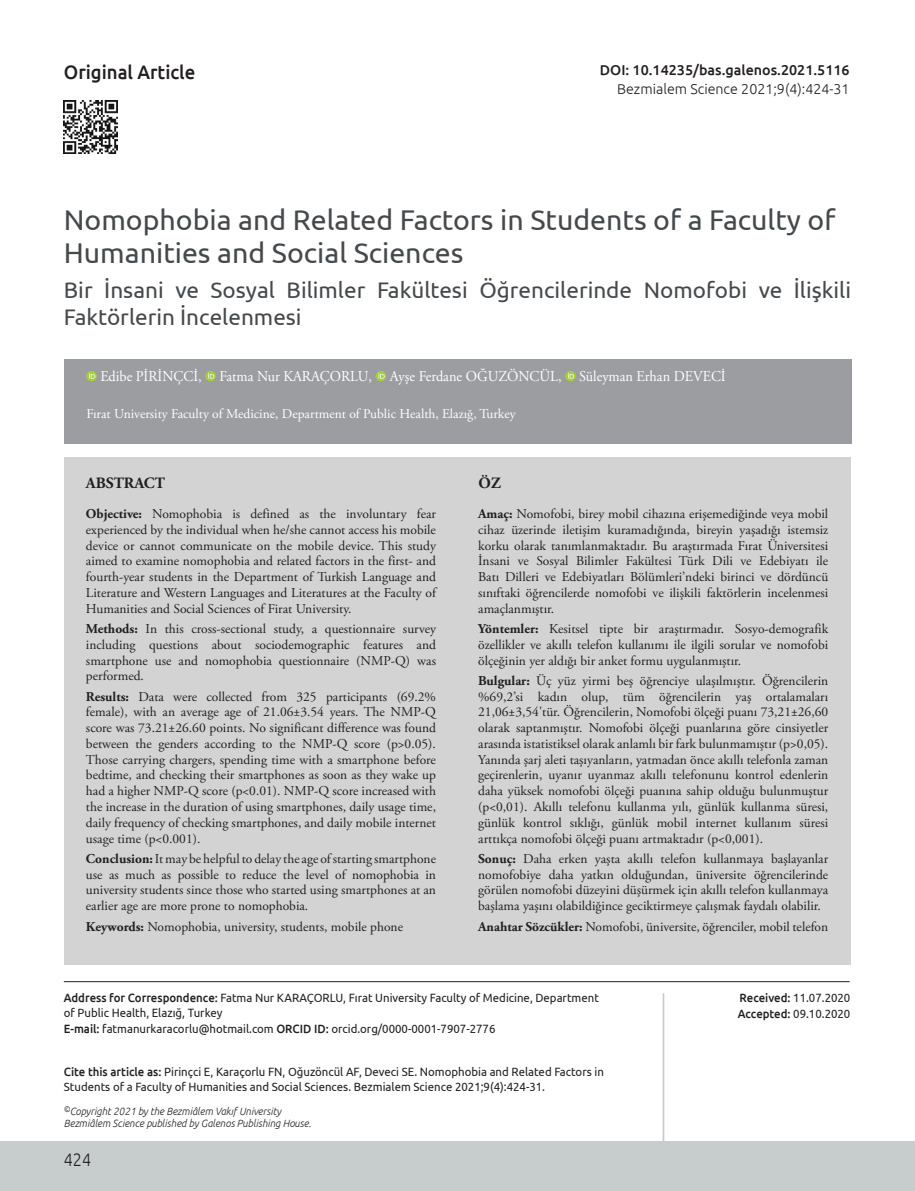
<style>
.page{position:relative;width:915px;height:1191px;background:#fff}
.page>*{position:absolute;margin:0;border:0;box-sizing:border-box;transform-origin:0 0}
.BASLIK{font:28.5px/33px "Ubuntu";color:#45494c}
._2__BASLIK{font:22.5px/27px "Ubuntu";color:#45494c}
.t1{font:500 19.5px "Ubuntu";color:#231f20;scale:.95 1}
.t2{font:300 18px "Ubuntu";color:#231f20;scale:.9 1}
.OZET{font:700 15.75px "Adobe Garamond Pro";color:#231f20}
.YAZARLAR{font:15px "Adobe Garamond Pro";color:#fff;scale:.95 1}
.t3{font:500 14.25px "Ubuntu";color:#231f20}
.t4{font:300 14.25px "Ubuntu";color:#231f20}
.OZET-2{font:13.5px/15.8px "Adobe Garamond Pro";color:#231f20;text-align:justify}
.KURUM{font:13.5px "Adobe Garamond Pro";color:#fff}
.t5{font:12px/15px "Ubuntu";color:#231f20;scale:.95 1}
.t6{font:italic 300 10.5px/12px "Ubuntu";color:#231f20;scale:.95 1}
.s1{font-weight:700}
.s2{font-weight:500}
</style>
<div class="page">
<div style="left:0;top:1141px;width:914px;height:50px;background:#c7cccd"></div>
<hr style="left:64px;top:981px;width:785px;height:1px;background:#231f20">
<hr style="left:662px;top:993px;width:2px;height:148px;background:#c7cccd">
<img style="left:64px;top:100px;width:53px;height:54px">
<div style="left:64px;top:457px;width:786px;height:508px;background:#d2d3d2"></div>
<div style="left:64px;top:359px;width:786px;height:84px;background:#9b9da1"></div>
<svg style="left:86px;top:371px;width:11px;height:10px"></svg>
<svg style="left:89px;top:373px;width:6px;height:5px"></svg>
<svg style="left:205px;top:371px;width:11px;height:10px"></svg>
<svg style="left:208px;top:373px;width:6px;height:5px"></svg>
<svg style="left:375px;top:371px;width:11px;height:10px"></svg>
<svg style="left:378px;top:373px;width:6px;height:5px"></svg>
<svg style="left:565px;top:371px;width:10px;height:10px"></svg>
<svg style="left:567px;top:373px;width:7px;height:5px"></svg>
<h3 class="t1" style="left:64px;top:60px;width:140px">Original Article</h3>
<p class="t3" style="left:599px;top:61px;width:251px">DOI: 10.14235/bas.galenos.2021.5116</p>
<p class="t4" style="left:617px;top:80px;width:234px">Bezmialem Science 2021;9(4):424-31</p>
<p class="BASLIK" style="left:64px;top:202px;width:772px">Nomophobia and Related Factors in Students of a Faculty of<br>Humanities and Social Sciences</p>
<p class="_2__BASLIK" style="left:64px;top:276px;width:788px">Bir İnsani ve Sosyal Bilimler Fakültesi Öğrencilerinde Nomofobi ve İlişkili<br>Faktörlerin İncelenmesi</p>
<p class="YAZARLAR" style="left:100px;top:367px;width:659px">Edibe PİRİNÇCİ, Fatma Nur KARAÇORLU, Ayşe Ferdane OĞUZÖNCÜL, Süleyman Erhan DEVECİ</p>
<p class="KURUM" style="left:86px;top:406px;width:431px">Fırat University Faculty of Medicine, Department of Public Health, Elazığ, Turkey</p>
<p class="OZET" style="left:86px;top:474px;width:80px">ABSTRACT</p>
<p class="OZET" style="left:478px;top:474px;width:24px">ÖZ</p>
<p class="OZET-2" style="left:86px;top:506px;width:351px"><span class="s1">Objective:</span> Nomophobia is defined as the involuntary fear experienced by the individual when he/she cannot access his mobile device or cannot communicate on the mobile device. This study aimed to examine nomophobia and related factors in the first- and fourth-year students in the Department of Turkish Language and Literature and Western Languages and Literatures at the Faculty of Humanities and Social Sciences of Firat University.</p>
<p class="OZET-2" style="left:86px;top:621px;width:351px"><span class="s1">Methods:</span> In this cross-sectional study, a questionnaire survey including questions about sociodemographic features and smartphone use and nomophobia questionnaire (NMP-Q) was performed.</p>
<p class="OZET-2" style="left:86px;top:689px;width:351px"><span class="s1">Results:</span> Data were collected from 325 participants (69.2% female), with an average age of 21.06±3.54 years. The NMP-Q score was 73.21±26.60 points. No significant difference was found between the genders according to the NMP-Q score (p&gt;0.05).<br>Those carrying chargers, spending time with a smartphone before bedtime, and checking their smartphones as soon as they wake up had a higher NMP-Q score (p&lt;0.01). NMP-Q score increased with the increase in the duration of using smartphones, daily usage time, daily frequency of checking smartphones, and daily mobile internet usage time (p&lt;0.001).</p>
<p class="OZET-2" style="left:86px;top:851px;width:351px"><span class="s1">Conclusion:</span> It may be helpful to delay the age of starting smartphone use as much as possible to reduce the level of nomophobia in university students since those who started using smartphones at an earlier age are more prone to nomophobia.</p>
<p class="OZET-2" style="left:86px;top:919px;width:318px"><span class="s1">Keywords:</span> Nomophobia, university, students, mobile phone</p>
<p class="OZET-2" style="left:478px;top:506px;width:351px"><span class="s1">Amaç:</span> Nomofobi, birey mobil cihazına erişemediğinde veya mobil cihaz üzerinde iletişim kuramadığında, bireyin yaşadığı istemsiz korku olarak tanımlanmaktadır. Bu araştırmada Fırat Üniversitesi İnsani ve Sosyal Bilimler Fakültesi Türk Dili ve Edebiyatı ile Batı Dilleri ve Edebiyatları Bölümleri’ndeki birinci ve dördüncü sınıftaki öğrencilerde nomofobi ve ilişkili faktörlerin incelenmesi amaçlanmıştır.</p>
<p class="OZET-2" style="left:478px;top:621px;width:351px"><span class="s1">Yöntemler:</span> Kesitsel tipte bir araştırmadır. Sosyo-demografik özellikler ve akıllı telefon kullanımı ile ilgili sorular ve nomofobi ölçeğinin yer aldığı bir anket formu uygulanmıştır.</p>
<p class="OZET-2" style="left:478px;top:673px;width:351px"><span class="s1">Bulgular:</span> Üç yüz yirmi beş öğrenciye ulaşılmıştır. Öğrencilerin %69,2’si kadın olup, tüm öğrencilerin yaş ortalamaları 21,06±3,54'tür. Öğrencilerin, Nomofobi ölçeği puanı 73,21±26,60 olarak saptanmıştır. Nomofobi ölçeği puanlarına göre cinsiyetler arasında istatistiksel olarak anlamlı bir fark bulunmamıştır (p&gt;0,05).<br>Yanında şarj aleti taşıyanların, yatmadan önce akıllı telefonla zaman geçirenlerin, uyanır uyanmaz akıllı telefonunu kontrol edenlerin daha yüksek nomofobi ölçeği puanına sahip olduğu bulunmuştur (p&lt;0,01). Akıllı telefonu kullanma yılı, günlük kullanma süresi, günlük kontrol sıklığı, günlük mobil internet kullanım süresi arttıkça nomofobi ölçeği puanı artmaktadır (p&lt;0,001).</p>
<p class="OZET-2" style="left:478px;top:851px;width:351px"><span class="s1">Sonuç:</span> Daha erken yaşta akıllı telefon kullanmaya başlayanlar nomofobiye daha yatkın olduğundan, üniversite öğrencilerinde görülen nomofobi düzeyini düşürmek için akıllı telefon kullanmaya başlama yaşını olabildiğince geciktirmeye çalışmak faydalı olabilir.</p>
<p class="OZET-2" style="left:478px;top:919px;width:351px"><span class="s1">Anahtar Sözcükler:</span> Nomofobi, üniversite, öğrenciler, mobil telefon</p>
<p class="t5" style="left:64px;top:990px;width:564px"><span class="s2">Address for Correspondence:</span> Fatma Nur KARAÇORLU, Fırat University Faculty of Medicine, Department of Public Health, Elazığ, Turkey</p>
<p class="t5" style="left:64px;top:1021px;width:455px"><span class="s2">E-mail:</span> fatmanurkaracorlu@hotmail.com <span class="s2">ORCID ID:</span> orcid.org/0000-0001-7907-2776</p>
<p class="t5" style="left:64px;top:1064px;width:569px"><span class="s2">Cite this article as:</span> Pirinçci E, Karaçorlu FN, Oğuzöncül AF, Deveci SE. Nomophobia and Related Factors in<br>Students of a Faculty of Humanities and Social Sciences. Bezmialem Science 2021;9(4):424-31.</p>
<p class="t6" style="left:64px;top:1105px;width:262px"><sup>©</sup>Copyright 2021 by the Bezmiâlem Vakıf University<br>Bezmiâlem Science published by Galenos Publishing House.</p>
<h3 class="t2" style="left:64px;top:1148px;width:32px">424</h3>
<p class="t5" style="left:739px;top:990px;width:118px"><span class="s2">Received:</span> 11.07.2020</p>
<p class="t5" style="left:737px;top:1006px;width:120px"><span class="s2">Accepted:</span> 09.10.2020</p>
</div>
